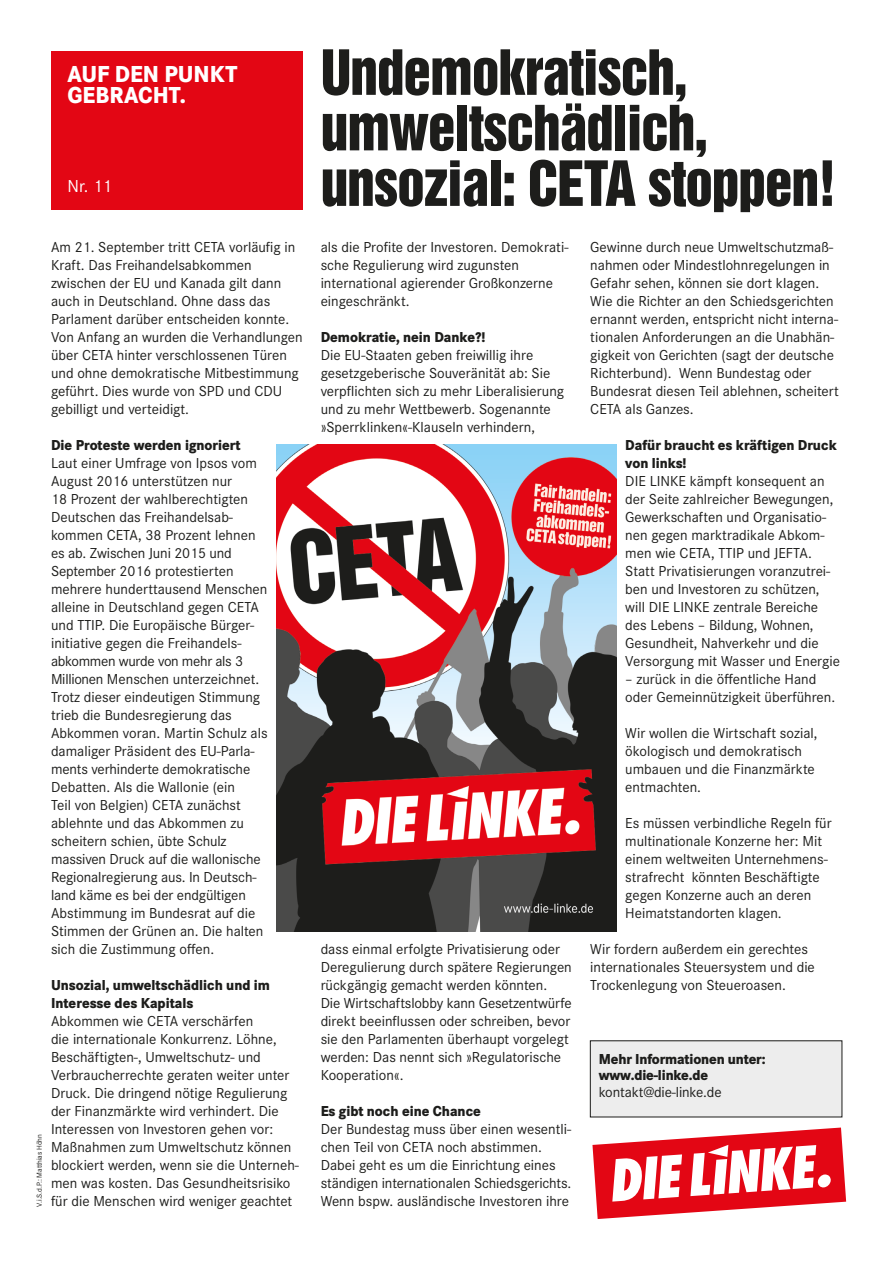
<style>
.page{position:relative;width:893px;height:1263px;background:#fff}
.page>*{position:absolute;margin:0;border:0;box-sizing:border-box;transform-origin:0 0}
.t1{font:57px/55.5px "Helvetica Inserat LT";letter-spacing:-.02em;color:#1d1d1b}
.t2{font:800 24px/21px "Corporate S";color:#fff;scale:.9 1}
.t3{font:18px "Corporate S";color:#fff}
.t4{font:15px/18px "Corporate S";color:#1d1d1b}
.t5{font:800 15px/18px "Corporate S";color:#1d1d1b;scale:.9 1}
.t6{font:7.5px "Corporate S";letter-spacing:-.01em;color:#1d1d1b}
</style>
<div class="page">
<div style="left:51px;top:51px;width:252px;height:158px;background:#e30614"></div>
<div style="left:590px;top:1041px;width:252px;height:76px;background:#ededed"></div>
<svg style="left:592px;top:1127px;width:254px;height:92px"></svg>
<img style="left:276px;top:445px;width:341px;height:487px">
<h2 class="t2" style="left:68px;top:64px;width:190px">AUF DEN PUNKT<br>GEBRACHT.</h2>
<p class="t3" style="left:68px;top:176px;width:46px">Nr. 11</p>
<p class="t6" style="left:35px;top:1206px;width:74px;rotate:-90deg">V.i.S.d.P.: Matthias Höhn</p>
<p class="t4" style="left:51px;top:238px;width:253px">Am 21. September tritt CETA vorläufig in Kraft. Das Freihandelsabkommen zwischen der EU und Kanada gilt dann auch in Deutschland. Ohne dass das Parlament darüber entscheiden konnte.<br>Von Anfang an wurden die Verhandlungen über CETA hinter verschlossenen Türen und ohne demokratische Mitbestimmung geführt. Dies wurde von SPD und CDU gebilligt und verteidigt.</p>
<p class="t5" style="left:51px;top:436px;width:212px">Die Proteste werden ignoriert</p>
<p class="t4" style="left:51px;top:454px;width:218px">Laut einer Umfrage von Ipsos vom<br>August 2016 unterstützen nur<br>18 Prozent der wahlberechtigten<br>Deutschen das Freihandelsab&shy;kommen CETA, 38 Prozent lehnen es ab. Zwischen Juni 2015 und<br>September 2016 protestierten mehrere hunderttausend Menschen alleine in Deutschland gegen CETA und TTIP. Die Europäische Bürger&shy;initiative gegen die Freihandels&shy;abkommen wurde von mehr als 3<br>Millionen Menschen unterzeichnet.<br>Trotz dieser eindeutigen Stimmung trieb die Bundesregierung das<br>Abkommen voran. Martin Schulz als damaliger Präsident des EU-Parla&shy;ments verhinderte demokratische<br>Debatten. Als die Wallonie (ein<br>Teil von Belgien) CETA zunächst ablehnte und das Abkommen zu scheitern schien, übte Schulz massiven Druck auf die wallonische<br>Regionalregierung aus. In Deutsch&shy;land käme es bei der endgültigen<br>Abstimmung im Bundesrat auf die<br>Stimmen der Grünen an. Die halten sich die Zustimmung offen.</p>
<p class="t5" style="left:51px;top:976px;width:245px">Unsozial, umweltschädlich und im<br>Interesse des Kapitals</p>
<p class="t4" style="left:51px;top:1012px;width:250px">Abkommen wie CETA verschärfen<br>die internationale Konkurrenz. Löhne, Beschäftigten-, Umweltschutz- und Verbraucherrechte geraten weiter unter Druck. Die dringend nötige Regulierung der Finanzmärkte wird verhindert. Die Interessen von Investoren gehen vor:<br>Maßnahmen zum Umweltschutz können blockiert werden, wenn sie die Unterneh&shy;men was kosten. Das Gesundheitsrisiko für die Menschen wird weniger geachtet</p>
<h1 class="t1" style="left:321px;top:46px;width:517px">Undemokratisch, umweltschädlich, unsozial: CETA stoppen!</h1>
<p class="t4" style="left:321px;top:238px;width:249px">als die Profite der Investoren. Demokrati&shy;sche Regulierung wird zugunsten international agierender Großkonzerne eingeschränkt.</p>
<p class="t5" style="left:321px;top:328px;width:185px">Demokratie, nein Danke?!</p>
<p class="t4" style="left:321px;top:346px;width:245px">Die EU-Staaten geben freiwillig ihre gesetzgeberische Souveränität ab: Sie verpflichten sich zu mehr Liberalisierung und zu mehr Wettbewerb. Sogenannte »Sperrklinken«-Klauseln verhindern,</p>
<p class="t4" style="left:321px;top:940px;width:253px">dass einmal erfolgte Privatisierung oder Deregulierung durch spätere Regierungen rückgängig gemacht werden könnten.<br>Die Wirtschaftslobby kann Gesetzentwürfe direkt beeinflussen oder schreiben, bevor sie den Parlamenten überhaupt vorgelegt werden: Das nennt sich »Regulatorische Kooperation«.</p>
<p class="t5" style="left:321px;top:1102px;width:179px">Es gibt noch eine Chance</p>
<p class="t4" style="left:321px;top:1120px;width:252px">Der Bundestag muss über einen wesentli&shy;chen Teil von CETA noch abstimmen.<br>Dabei geht es um die Einrichtung eines ständigen internationalen Schiedsgerichts.<br>Wenn bspw. ausländische Investoren ihre</p>
<p class="t4" style="left:590px;top:238px;width:250px">Gewinne durch neue Umweltschutzmaß&shy;nahmen oder Mindestlohnregelungen in Gefahr sehen, können sie dort klagen.<br>Wie die Richter an den Schiedsgerichten ernannt werden, entspricht nicht interna&shy;tionalen Anforderungen an die Unabhän&shy;gigkeit von Gerichten (sagt der deutsche Richterbund). Wenn Bundestag oder Bundesrat diesen Teil ablehnen, scheitert CETA als Ganzes.</p>
<p class="t5" style="left:625px;top:436px;width:236px">Dafür braucht es kräftigen Druck von links!</p>
<p class="t4" style="left:625px;top:472px;width:216px">DIE LINKE kämpft konsequent an der Seite zahlreicher Bewegungen,<br>Gewerkschaften und Organisatio&shy;nen gegen marktradikale Abkom&shy;men wie CETA, TTIP und JEFTA.<br>Statt Privatisierungen voranzutrei&shy;ben und Investoren zu schützen, will DIE LINKE zentrale Bereiche des Lebens – Bildung, Wohnen,<br>Gesundheit, Nahverkehr und die<br>Versorgung mit Wasser und Energie</p>
<p class="t4" style="left:625px;top:670px;width:211px">– zurück in die öffentliche Hand oder Gemeinnützigkeit überführen.</p>
<p class="t4" style="left:625px;top:724px;width:194px">Wir wollen die Wirtschaft sozial, ökologisch und demokratisch umbauen und die Finanzmärkte entmachten.</p>
<p class="t4" style="left:625px;top:814px;width:208px">Es müssen verbindliche Regeln für multinationale Konzerne her: Mit einem weltweiten Unternehmens&shy;strafrecht könnten Beschäftigte gegen Konzerne auch an deren<br>Heimatstandorten klagen.</p>
<p class="t4" style="left:590px;top:940px;width:226px">Wir fordern außerdem ein gerechtes internationales Steuersystem und die<br>Trockenlegung von Steueroasen.</p>
<p class="t5" style="left:599px;top:1050px;width:187px;line-height:16.5px">Mehr Informationen unter: www.die-linke.de</p>
<p class="t4" style="left:599px;top:1083px;width:124px">kontakt@die-linke.de</p>
</div>
